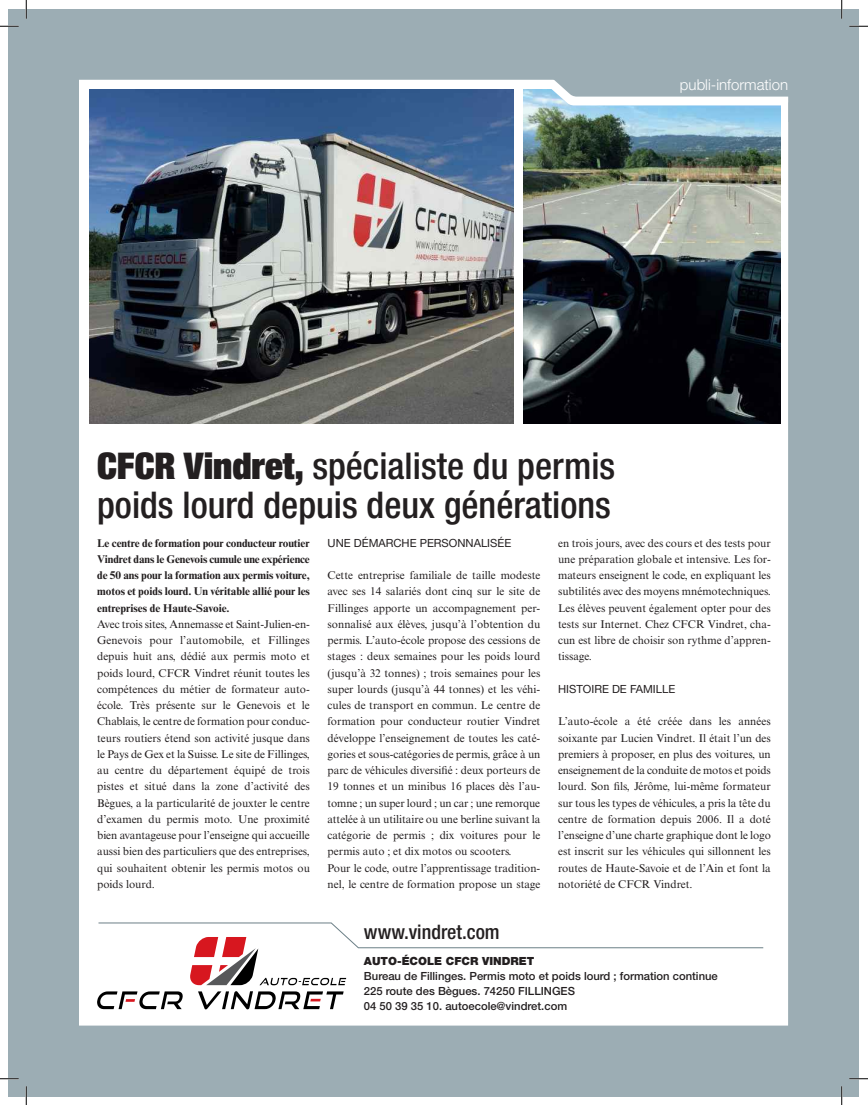
<style>
.page{position:relative;width:868px;height:1105px;background:#fff}
.page>*{position:absolute;margin:0;border:0;box-sizing:border-box;transform-origin:0 0}
.t1{font:500 condensed 36.88px/38.8px "Helvetica Neue LT Std";color:#231f20}
.t2{font:500 condensed 20px "Helvetica Neue LT Std";color:#231f20}
.t3{font:300 15px "Helvetica Neue LT Std";color:#fff}
.t4{font:11.25px/16.2px "Times New Roman MT Std";color:#231f20;text-align:justify}
.t5{font:700 11.25px/16.2px "Times New Roman MT Std";letter-spacing:-.005em;color:#231f20;text-align:justify}
.t6{font:500 11.25px/15px "Helvetica Neue LT Std";color:#231f20}
.t7{font:11.25px "Helvetica Neue LT Std";color:#231f20}
.t8{font:900 11.25px "Helvetica Neue LT Std";color:#231f20}
.s1{font-weight:900}
</style>
<div class="page">
<div style="left:9px;top:9px;width:850px;height:1087px;background:#9cadb4"></div>
<div style="left:79px;top:323px;width:709px;height:702px;background:#fff"></div>
<div style="left:79px;top:80px;width:709px;height:243px;background:#fff"></div>
<img style="left:89px;top:89px;width:424px;height:335px">
<img style="left:523px;top:89px;width:257px;height:335px">
<svg style="left:524px;top:79px;width:265px;height:26px"></svg>
<svg style="left:97px;top:991px;width:86px;height:18px;background:#a8a5a5"></svg>
<svg style="left:198px;top:991px;width:145px;height:18px;background:#a6a4a5"></svg>
<svg style="left:98px;top:923px;width:665px;height:62px;background:#f6f1f2"></svg>
<svg style="left:0;top:25px;width:19px;height:2px"></svg>
<svg style="left:849px;top:25px;width:18px;height:2px"></svg>
<svg style="left:0;top:1078px;width:19px;height:1px"></svg>
<svg style="left:849px;top:1078px;width:18px;height:1px"></svg>
<svg style="left:25px;top:0;width:2px;height:19px"></svg>
<svg style="left:25px;top:1086px;width:2px;height:19px"></svg>
<svg style="left:841px;top:0;width:1px;height:19px"></svg>
<svg style="left:840px;top:1086px;width:2px;height:19px"></svg>
<h3 class="t3" style="left:680px;top:75px;width:110px">publi-information</h3>
<h1 class="t1" style="left:97px;top:446px;width:519px"><span class="s1">CFCR Vindret,</span> spécialiste du permis poids lourd depuis deux générations</h1>
<p class="t5" style="left:97px;top:535px;width:214px">Le centre de formation pour conducteur routier Vindret dans le Genevois cumule une expérience de 50 ans pour la formation aux permis voiture, motos et poids lourd. Un véritable allié pour les entreprises de Haute-Savoie.</p>
<p class="t4" style="left:97px;top:616px;width:214px">Avec trois sites, Annemasse et Saint-Julien-en-Genevois pour l’automobile, et Fillinges depuis huit ans, dédié aux permis moto et poids lourd, CFCR Vindret réunit toutes les compétences du métier de formateur auto&shy;école. Très présente sur le Genevois et le Chablais, le centre de formation pour conduc&shy;teurs routiers étend son activité jusque dans le Pays de Gex et la Suisse. Le site de Fillinges, au centre du département équipé de trois pistes et situé dans la zone d’activité des Bègues, a la particularité de jouxter le centre d’examen du permis moto. Une proximité bien avantageuse pour l’enseigne qui accueille aussi bien des particuliers que des entreprises, qui souhaitent obtenir les permis motos ou poids lourd.</p>
<p class="t7" style="left:327px;top:536px;width:185px">UNE DÉMARCHE PERSONNALISÉE</p>
<p class="t4" style="left:327px;top:567px;width:214px;text-align:left">Cette entreprise familiale de taille modeste avec ses 14 salariés dont cinq sur le site de Fillinges apporte un accompagnement per&shy;sonnalisé aux élèves, jusqu’à l’obtention du permis. L’auto-école propose des cessions de stages : deux semaines pour les poids lourd (jusqu’à 32 tonnes) ; trois semaines pour les super lourds (jusqu’à 44 tonnes) et les véhi&shy;cules de transport en commun. Le centre de formation pour conducteur routier Vindret développe l’enseignement de toutes les caté&shy;gories et sous-catégories de permis, grâce à un parc de véhicules diversifié : deux porteurs de 19 tonnes et un minibus 16 places dès l’au&shy;tomne ; un super lourd ; un car ; une remorque attelée à un utilitaire ou une berline suivant la catégorie de permis ; dix voitures pour le permis auto ; et dix motos ou scooters.<br>Pour le code, outre l’apprentissage tradition&shy;nel, le centre de formation propose un stage</p>
<h2 class="t2" style="left:364px;top:920px;width:137px">www.vindret.com</h2>
<p class="t4" style="left:558px;top:535px;width:214px">en trois jours, avec des cours et des tests pour une préparation globale et intensive. Les for&shy;mateurs enseignent le code, en expliquant les subtilités avec des moyens mnémotechniques.<br>Les élèves peuvent également opter pour des tests sur Internet. Chez CFCR Vindret, cha&shy;cun est libre de choisir son rythme d’appren&shy;tissage.</p>
<p class="t7" style="left:558px;top:682px;width:119px">HISTOIRE DE FAMILLE</p>
<p class="t4" style="left:558px;top:713px;width:214px">L’auto-école a été créée dans les années soixante par Lucien Vindret. Il était l’un des premiers à proposer, en plus des voitures, un enseignement de la conduite de motos et poids lourd. Son fils, Jérôme, lui-même formateur sur tous les types de véhicules, a pris la tête du centre de formation depuis 2006. Il a doté l’enseigne d’une charte graphique dont le logo est inscrit sur les véhicules qui sillonnent les routes de Haute-Savoie et de l’Ain et font la notoriété de CFCR Vindret.</p>
<p class="t8" style="left:364px;top:954px;width:172px">AUTO-ÉCOLE CFCR VINDRET</p>
<p class="t6" style="left:364px;top:968px;width:355px">Bureau de Fillinges. Permis moto et poids lourd ; formation continue<br>225 route des Bègues. 74250 FILLINGES<br>04 50 39 35 10. autoecole@vindret.com</p>
</div>
